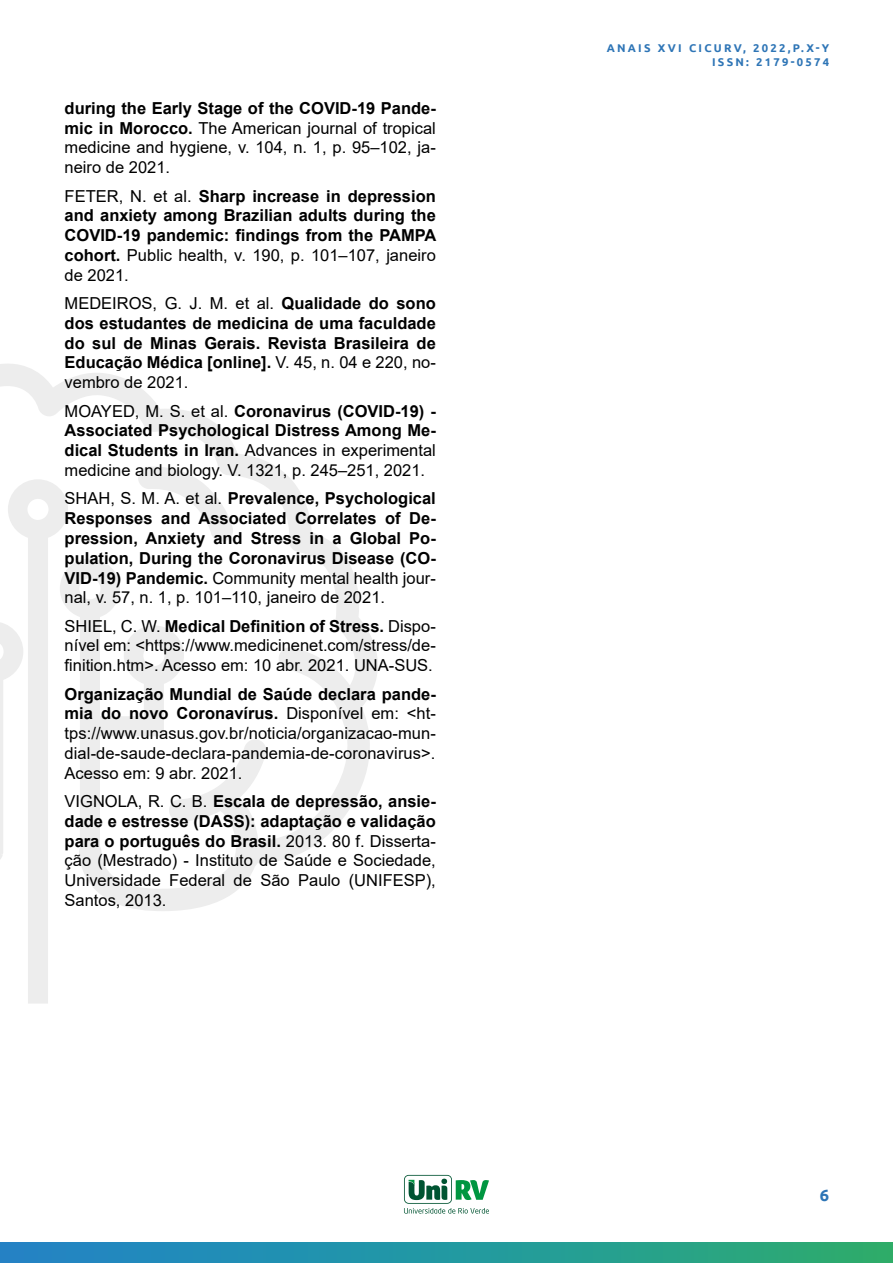
<style>
.page{position:relative;width:893px;height:1263px;background:#fff}
.page>*{position:absolute;margin:0;border:0;box-sizing:border-box;transform-origin:0 0}
.t1{font:700 16.5px/19.8px "Arial";color:#000;text-align:justify}
.t2{font:16.5px/19.8px "Arial";color:#000;text-align:justify}
.t3{font:700 16.5px "Ubuntu";color:#2e75b6}
.t4{font:700 11.25px/13.5px "Ubuntu";letter-spacing:.2em;color:#2e75b6;text-align:right}
.s1{font-weight:700}
.s2{font-weight:400}
</style>
<div class="page">
<div style="left:0;top:1242px;width:893px;height:21px;background:linear-gradient(to right,#1f83cd,#2bad70)"></div>
<div style="left:28px;top:911px;width:20px;height:92px;background:#ededed"></div>
<svg style="left:0;top:364px;width:378px;height:547px"></svg>
<svg style="left:138px;top:464px;width:95px;height:78px"></svg>
<svg style="left:404px;top:1175px;width:85px;height:38px"></svg>
<p class="t2" style="left:65px;top:98px;width:373px"><span class="s1">during the Early Stage of the COVID-19 Pande&shy;mic in Morocco.</span> The American journal of tropical medicine and hygiene, v. 104, n. 1, p. 95–102, ja&shy;neiro de 2021.</p>
<p class="t1" style="left:65px;top:186px;width:373px"><span class="s2">FETER, N. et al.</span> Sharp increase in depression and anxiety among Brazilian adults during the COVID-19 pandemic: findings from the PAMPA cohort. <span class="s2">Public health, v. 190, p. 101–107, janeiro de 2021.</span></p>
<p class="t1" style="left:65px;top:294px;width:373px"><span class="s2">MEDEIROS, G. J. M. et al.</span> Qualidade do sono dos estudantes de medicina de uma faculdade do sul de Minas Gerais. Revista Brasileira de Educação Médica [online]. <span class="s2">V. 45, n. 04 e 220, no&shy;vembro de 2021.</span></p>
<p class="t1" style="left:65px;top:401px;width:373px"><span class="s2">MOAYED, M. S. et al.</span> Coronavirus (COVID-19) - Associated Psychological Distress Among Me&shy;dical Students in Iran. <span class="s2">Advances in experimental medicine and biology. V. 1321, p. 245–251, 2021.</span></p>
<p class="t1" style="left:65px;top:489px;width:373px"><span class="s2">SHAH, S. M. A. et al.</span> Prevalence, Psychological Responses and Associated Correlates of De&shy;pression, Anxiety and Stress in a Global Po&shy;pulation, During the Coronavirus Disease (CO-VID-19) Pandemic. <span class="s2">Community mental health jour&shy;nal, v. 57, n. 1, p. 101–110, janeiro de 2021.</span></p>
<p class="t2" style="left:65px;top:616px;width:373px">SHIEL, C. W. <span class="s1">Medical Definition of Stress.</span> Dispo&shy;nível em: &lt;https://www.medicinenet.com/stress/de&shy;finition.htm&gt;. Acesso em: 10 abr. 2021. UNA-SUS.</p>
<p class="t2" style="left:65px;top:684px;width:373px"><span class="s1">Organização Mundial de Saúde declara pande&shy;mia do novo Coronavírus.</span> Disponível em: &lt;ht&shy;tps://www.unasus.gov.br/noticia/organizacao-mun&shy;dial-de-saude-declara-pandemia-de-coronavirus&gt;.<br>Acesso em: 9 abr. 2021.</p>
<p class="t2" style="left:65px;top:791px;width:373px">VIGNOLA, R. C. B. <span class="s1">Escala de depressão, ansie&shy;dade e estresse (DASS): adaptação e validação para o português do Brasil.</span> 2013. 80 f. Disserta&shy;ção (Mestrado) - Instituto de Saúde e Sociedade, Universidade Federal de São Paulo (UNIFESP), Santos, 2013.</p>
<p class="t4" style="left:607px;top:41px;width:224px">ANAIS XVI CICURV, 2022,P.X-Y<br>ISSN: 2179-0574</p>
<p class="t3" style="left:820px;top:1185px;width:11px">6</p>
</div>
